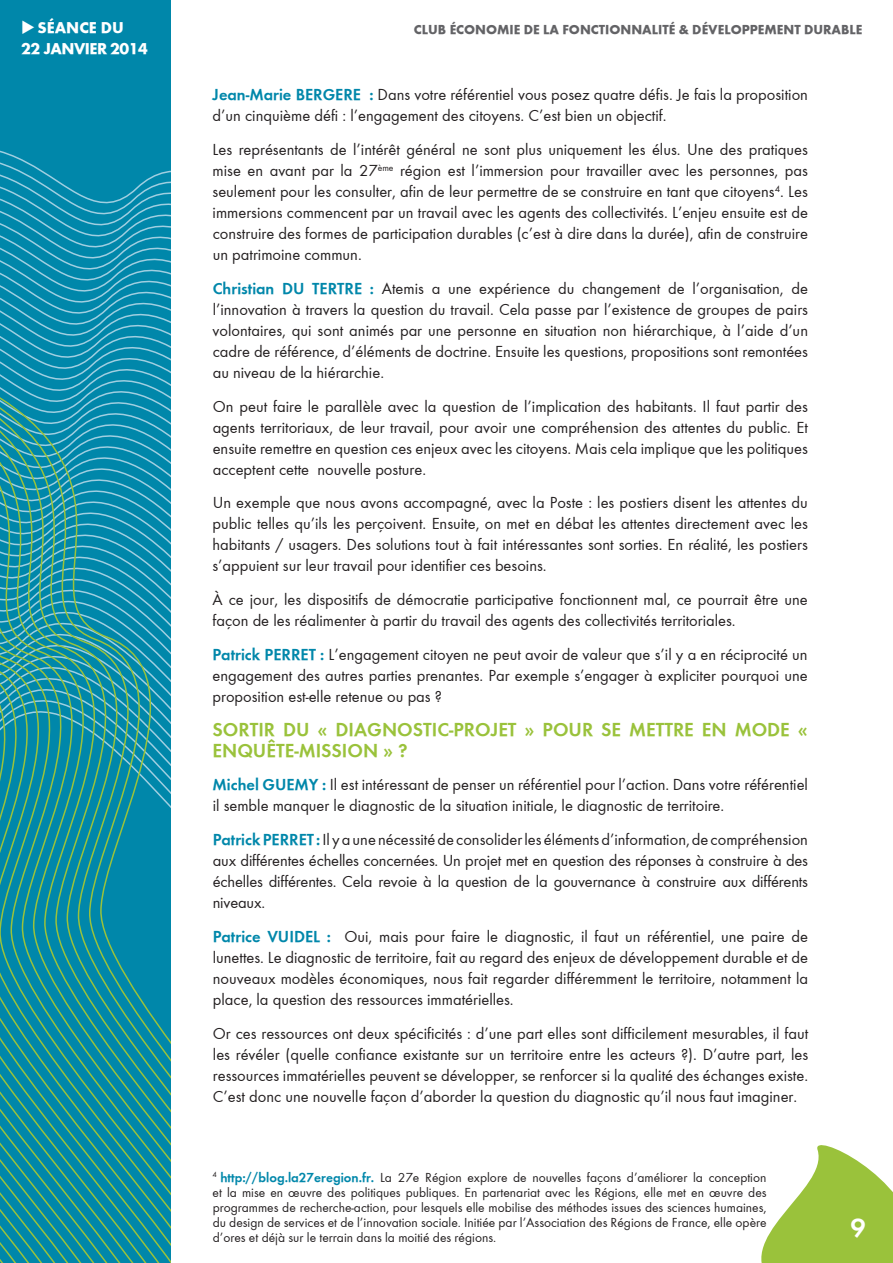
<style>
.page{position:relative;width:893px;height:1263px;background:#fff}
.page>*{position:absolute;margin:0;border:0;box-sizing:border-box;transform-origin:0 0}
.t1{font:700 27px "Function";color:#fff}
.t2{font:700 19.5px/21px "Function";color:#9ac23b}
.t3{font:16.5px/21px "Function";color:#231f20;text-align:justify}
.t4{font:16.2px "Function LH Heavy";letter-spacing:-.03em;color:#fff}
.t5{font:13.5px/15px "Function";color:#231f20;text-align:justify}
.t6{font:13.5px "Function LH Heavy";color:#636366}
.s1{font-weight:700;color:#0087aa}
</style>
<div class="page">
<svg style="left:761px;top:1145px;width:132px;height:118px"></svg>
<svg style="left:0;top:0;width:170px;height:1263px;background:#1590a5"></svg>
<p class="t4" style="left:21px;top:18px;width:104px">◆SÉANCE DU</p>
<p class="t6" style="left:414px;top:21px;width:449px">CLUB ÉCONOMIE DE LA FONCTIONNALITÉ &amp; DÉVELOPPEMENT DURABLE</p>
<p class="t4" style="left:21px;top:39px;width:128px">22 JANVIER 2014</p>
<p class="t3" style="left:213px;top:84px;width:597px"><span class="s1">JEAN-MARIE BERGERE :</span> Dans votre référentiel vous posez quatre défis. Je fais la proposition d’un cinquième défi : l’engagement des citoyens. C’est bien un objectif.</p>
<p class="t3" style="left:213px;top:139px;width:597px">Les représentants de l’intérêt général ne sont plus uniquement les élus. Une des pratiques mise en avant par la 27<sup>ème</sup> région est l’immersion pour travailler avec les personnes, pas seulement pour les consulter, afin de leur permettre de se construire en tant que citoyens<sup>4</sup>. Les immersions commencent par un travail avec les agents des collectivités. L’enjeu ensuite est de construire des formes de participation durables (c’est à dire dans la durée), afin de construire un patrimoine commun.</p>
<p class="t3" style="left:213px;top:278px;width:597px"><span class="s1">CHRISTIAN DU TERTRE :</span> Atemis a une expérience du changement de l’organisation, de l’innovation à travers la question du travail. Cela passe par l’existence de groupes de pairs volontaires, qui sont animés par une personne en situation non hiérarchique, à l’aide d’un cadre de référence, d’éléments de doctrine. Ensuite les questions, propositions sont remontées au niveau de la hiérarchie.</p>
<p class="t3" style="left:213px;top:396px;width:597px">On peut faire le parallèle avec la question de l’implication des habitants. Il faut partir des agents territoriaux, de leur travail, pour avoir une compréhension des attentes du public. Et ensuite remettre en question ces enjeux avec les citoyens. Mais cela implique que les politiques acceptent cette nouvelle posture.</p>
<p class="t3" style="left:212px;top:492px;width:597px">Un exemple que nous avons accompagné, avec la Poste : les postiers disent les attentes du public telles qu’ils les perçoivent. Ensuite, on met en débat les attentes directement avec les habitants / usagers. Des solutions tout à fait intéressantes sont sorties. En réalité, les postiers s’appuient sur leur travail pour identifier ces besoins.</p>
<p class="t3" style="left:212px;top:589px;width:597px">à ce jour, les dispositifs de démocratie participative fonctionnent mal, ce pourrait être une façon de les réalimenter à partir du travail des agents des collectivités territoriales.</p>
<p class="t3" style="left:212px;top:644px;width:597px"><span class="s1">PATRICK PERRET :</span> L’engagement citoyen ne peut avoir de valeur que s’il y a en réciprocité un engagement des autres parties prenantes. Par exemple s’engager à expliciter pourquoi une proposition est-elle retenue ou pas ?</p>
<p class="t2" style="left:213px;top:719px;width:597px">SORTIR DU « DIAGNOSTIC-PROJ ET » POUR SE METTRE EN MODE «<br>ENQUÊTE-MISSION » ?</p>
<p class="t3" style="left:213px;top:774px;width:597px"><span class="s1">MICHEL GUEMY :</span> Il est intéressant de penser un référentiel pour l’action. Dans votre référentiel il semble manquer le diagnostic de la situation initiale, le diagnostic de territoire.</p>
<p class="t3" style="left:213px;top:829px;width:597px"><span class="s1">PATRICK PERRET :</span> Il yaune nécessitéde consoliderles élémentsd’information,de compréhension aux différentes échelles concernées. Un projet met en question des réponses à construire à des échelles différentes. Cela revoie à la question de la gouvernance à construire aux différents niveaux.</p>
<p class="t3" style="left:213px;top:926px;width:597px"><span class="s1">PATRICE VUIDEL :</span> oui, mais pour faire le diagnostic, il faut un référentiel, une paire de lunettes. Le diagnostic de territoire, fait au regard des enjeux de développement durable et de nouveaux modèles économiques, nous fait regarder différemment le territoire, notamment la place, la question des ressources immatérielles.</p>
<p class="t3" style="left:213px;top:1023px;width:597px">Or ces ressources ont deux spécificités : d’une part elles sont difficilement mesurables, il faut les révéler (quelle confiance existante sur un territoire entre les acteurs ?). D’autre part, les ressources immatérielles peuvent se développer, se renforcer si la qualité des échanges existe.<br>C’est donc une nouvelle façon d’aborder la question du diagnostic qu’il nous faut imaginer.</p>
<p class="t5" style="left:213px;top:1170px;width:555px"><sup>4</sup> <span class="s1">HTTP://BLOG.LA27EREGION.FR.</span> La 27e Région explore de nouvelles façons d’améliorer la conception et la mise en œuvre des politiques publiques. En partenariat avec les Régions, elle met en œuvre des programmes de recherche-action, pour lesquels elle mobilise des méthodes issues des sciences humaines, du design de services et de l’innovation sociale. Initiée par l’Association des Régions de France, elle opère d’ores et déjà sur le terrain dans la moitié des régions.</p>
<h1 class="t1" style="left:850px;top:1212px;width:17px">9</h1>
</div>
